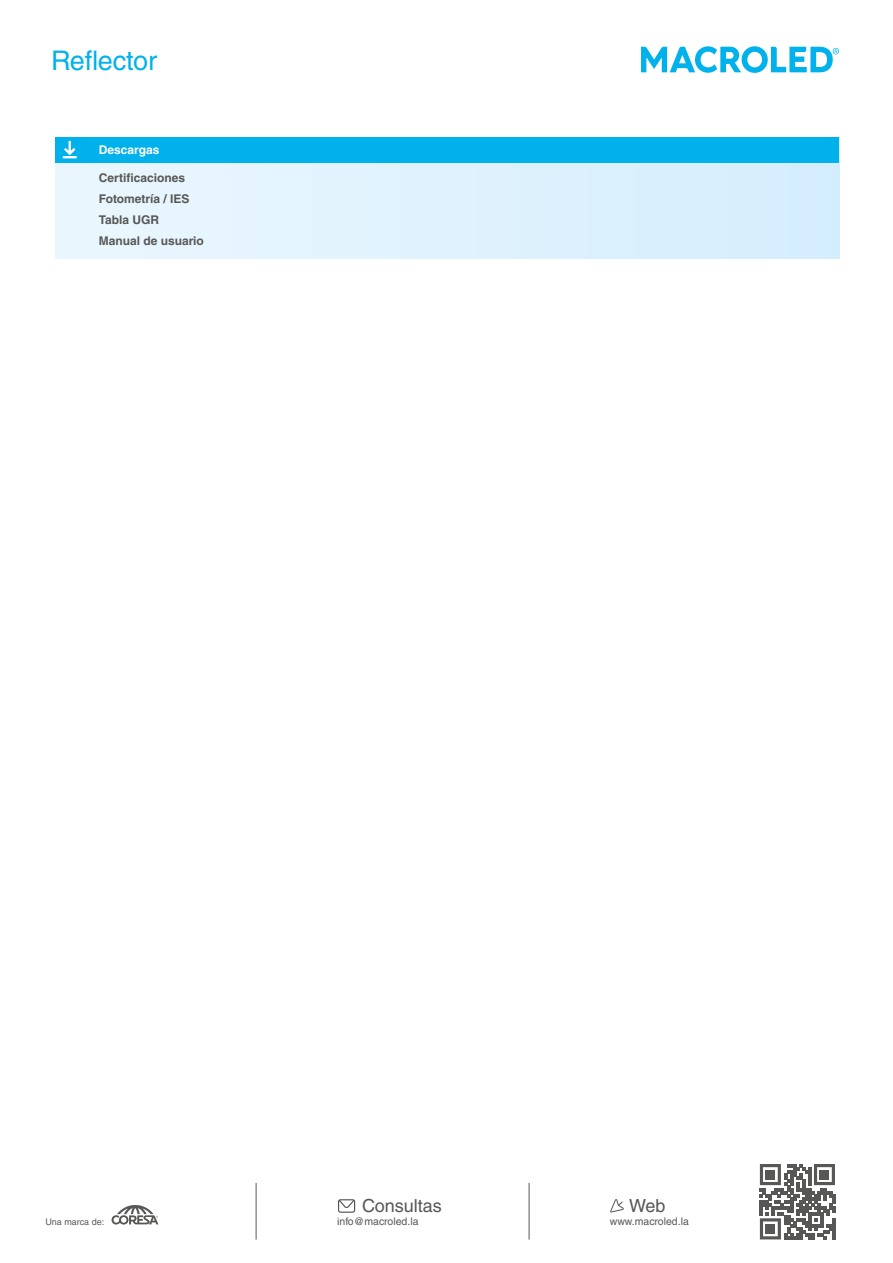
<style>
.page{position:relative;width:893px;height:1263px;background:#fff}
.page>*{position:absolute;margin:0;border:0;box-sizing:border-box;transform-origin:0 0}
.t1{font:27px "Helvetica LT Std";color:#00b1eb}
.t2{font:18px "Helvetica LT Std";color:#575756}
.t3{font:700 12px/21px "Helvetica LT Std";color:#575756}
.t4{font:700 12px "Helvetica LT Std";color:#fff}
.t5{font:10.5px "Helvetica LT Std";color:#575756}
.t6{font:9px "Helvetica LT Std";color:#575756}
</style>
<div class="page">
<svg style="left:610px;top:1199px;width:14px;height:13px"></svg>
<svg style="left:112px;top:1205px;width:46px;height:19px"></svg>
<hr style="left:529px;top:1183px;width:1px;height:56px;background:#575756">
<hr style="left:256px;top:1183px;width:1px;height:56px;background:#575756">
<svg style="left:338px;top:1199px;width:17px;height:14px"></svg>
<div style="left:56px;top:137px;width:784px;height:122px;background:#e0f2fd"></div>
<div style="left:56px;top:137px;width:783px;height:26px;background:#00b1eb"></div>
<svg style="left:63px;top:141px;width:14px;height:17px"></svg>
<svg style="left:760px;top:1164px;width:75px;height:75px"></svg>
<div style="left:766px;top:1170px;width:9px;height:9px;background:#575756"></div>
<div style="left:820px;top:1170px;width:9px;height:9px;background:#575756"></div>
<div style="left:766px;top:1224px;width:9px;height:9px;background:#575756"></div>
<svg style="left:641px;top:46px;width:198px;height:27px"></svg>
<h1 class="t1" style="left:51px;top:45px;width:108px">Reflector</h1>
<p class="t4" style="left:99px;top:142px;width:62px">Descargas</p>
<p class="t3" style="left:99px;top:167px;width:107px">Certificaciones<br>Fotometría / IES<br>Tabla UGR<br>Manual de usuario</p>
<h2 class="t2" style="left:362px;top:1195px;width:81px">Consultas</h2>
<p class="t5" style="left:337px;top:1215px;width:83px">info@macroled.la</p>
<h2 class="t2" style="left:629px;top:1195px;width:38px">Web</h2>
<p class="t6" style="left:45px;top:1216px;width:60px">Una marca de:</p>
<p class="t5" style="left:610px;top:1215px;width:81px">www.macroled.la</p>
</div>
